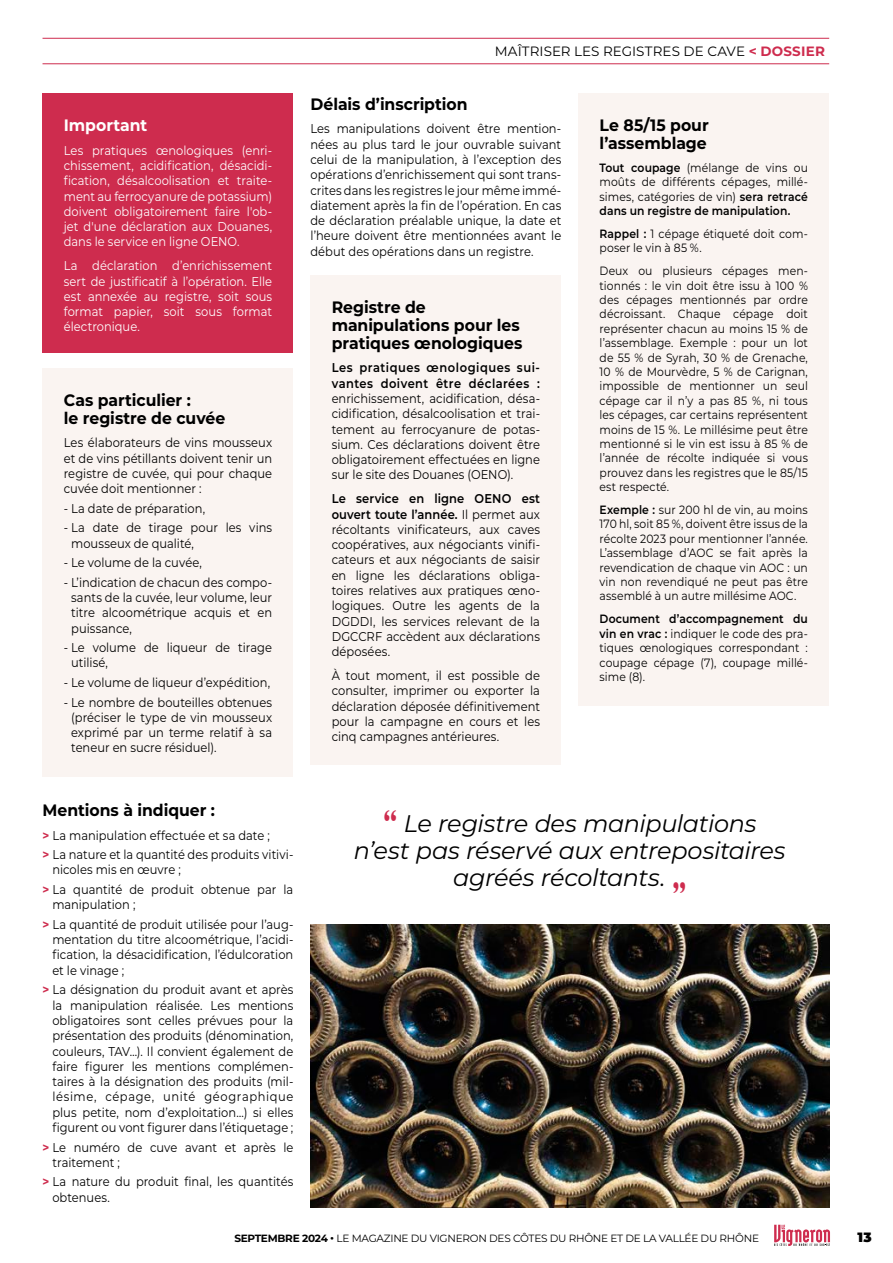
<style>
.page{position:relative;width:893px;height:1263px;background:#fff}
.page>*{position:absolute;margin:0;border:0;box-sizing:border-box;transform-origin:0 0}
.t1{font:700 37.5px "Magister";color:#ce2c4e}
.t2{font:italic 24px "Montserrat";letter-spacing:-.015em;color:#000}
.t3{font:700 16.5px/18px "Montserrat";color:#000;scale:.95 1}
.t4{font:700 16.5px "Montserrat";letter-spacing:-.005em;color:#fff;scale:.95 1}
.t5{font:13.5px "Montserrat";letter-spacing:.005em;color:#000}
.t6{font:900 13.5px "Montserrat";color:#000}
.t7{font:12.75px/15.3px "Montserrat";color:#000;text-align:justify;scale:.9 1}
.t8{font:12.75px/15.3px "Montserrat";letter-spacing:.005em;color:#fff;text-align:justify;scale:.9 1}
.t9{font:600 12.75px/15.3px "Montserrat";letter-spacing:.045em;color:#000;scale:.9 1}
.t10{font:12px/14.4px "Montserrat";letter-spacing:.005em;color:#000;text-align:justify;scale:.9 1}
.t11{font:10.5px "Montserrat";letter-spacing:-.025em;color:#000}
.s1{font-weight:700;color:#ce2c4e}
.s2{font-weight:600}
.s3{font-family:"Magister";font-weight:700;font-style:normal;font-size:37.5px;color:#ce2c4e}
.s4{font-weight:700}
</style>
<div class="page">
<img style="left:310px;top:925px;width:519px;height:283px">
<div style="left:43px;top:94px;width:250px;height:259px;background:#ce2c4e"></div>
<div style="left:43px;top:368px;width:250px;height:408px;background:#faf4f1"></div>
<div style="left:310px;top:275px;width:251px;height:489px;background:#faf4f1"></div>
<div style="left:578px;top:94px;width:251px;height:612px;background:#faf4f1"></div>
<hr style="left:43px;top:38px;width:786px;height:1px;background:#ce2c4e">
<hr style="left:43px;top:63px;width:786px;height:1px;background:#ce2c4e">
<svg style="left:774px;top:1225px;width:56px;height:21px"></svg>
<p class="t4" style="left:64px;top:113px;width:89px">Important</p>
<p class="t8" style="left:64px;top:142px;width:233px">Les pratiques œnologiques (enri&shy;chissement, acidification, désacidi&shy;fication, désalcoolisation et traite&shy;ment au ferrocyanure de potassium) doivent obligatoirement faire l'ob&shy;jet d'une déclaration aux Douanes, dans le service en ligne OENO.</p>
<p class="t8" style="left:64px;top:258px;width:233px">La déclaration d’enrichissement sert de justificatif à l’opération. Elle est annexée au registre, soit sous format papier, soit sous format électronique.</p>
<p class="t3" style="left:64px;top:390px;width:172px">Cas particulier :<br>le registre de cuvée</p>
<p class="t7" style="left:64px;top:435px;width:233px">Les élaborateurs de vins mousseux et de vins pétillants doivent tenir un registre de cuvée, qui pour chaque cuvée doit mentionner :</p>
<p class="t7" style="left:64px;top:500px;width:159px">- La date de préparation,</p>
<p class="t7" style="left:71px;top:520px;width:225px;text-indent:-7px">- La date de tirage pour les vins mousseux de qualité,</p>
<p class="t7" style="left:64px;top:554px;width:155px">- Le volume de la cuvée,</p>
<p class="t7" style="left:71px;top:574px;width:225px;text-indent:-7px">- L’indication de chacun des compo&shy;sants de la cuvée, leur volume, leur titre alcoométrique acquis et en puissance,</p>
<p class="t7" style="left:71px;top:639px;width:225px;text-indent:-7px">- Le volume de liqueur de tirage utilisé,</p>
<p class="t7" style="left:64px;top:674px;width:231px">- Le volume de liqueur d’expédition,</p>
<p class="t7" style="left:71px;top:694px;width:225px;text-indent:-7px">- Le nombre de bouteilles obtenues (préciser le type de vin mousseux exprimé par un terme relatif à sa teneur en sucre résiduel).</p>
<p class="t5" style="left:495px;top:42px;width:331px">MAÎTRISER LES REGISTRES DE CAVE <span class="s1">&lt; DOSSIER</span></p>
<p class="t3" style="left:310px;top:94px;width:167px">Délais d’inscription</p>
<p class="t7" style="left:310px;top:121px;width:280px">Les manipulations doivent être mention&shy;nées au plus tard le jour ouvrable suivant celui de la manipulation, à l’exception des opérations d’enrichissement qui sont trans&shy;crites dans les registres le jour même immé&shy;diatement après la fin de l’opération. En cas de déclaration préalable unique, la date et l’heure doivent être mentionnées avant le début des opérations dans un registre.</p>
<p class="t3" style="left:332px;top:297px;width:202px">Registre de manipulations pour les pratiques œnologiques</p>
<p class="t9" style="left:332px;top:360px;width:233px">Les pratiques œnologiques sui&shy;vantes doivent être déclarées :</p>
<p class="t7" style="left:332px;top:390px;width:233px">enrichissement, acidification, désa&shy;cidification, désalcoolisation et trai&shy;tement au ferrocyanure de potas&shy;sium. Ces déclarations doivent être obligatoirement effectuées en ligne sur le site des Douanes (OENO).</p>
<p class="t7" style="left:332px;top:491px;width:233px"><span class="s2">Le service en ligne OENO est ouvert toute l’année.</span> Il permet aux récoltants vinificateurs, aux caves coopératives, aux négociants vinifi&shy;cateurs et aux négociants de saisir en ligne les déclarations obliga&shy;toires relatives aux pratiques œno&shy;logiques. Outre les agents de la DGDDI, les services relevant de la DGCCRF accèdent aux déclarations déposées.</p>
<p class="t7" style="left:332px;top:667px;width:233px">À tout moment, il est possible de consulter, imprimer ou exporter la déclaration déposée définitivement pour la campagne en cours et les cinq campagnes antérieures.</p>
<p class="t3" style="left:600px;top:115px;width:116px">Le 85/15 pour l’assemblage</p>
<p class="t10" style="left:600px;top:160px;width:233px"><span class="s2">Tout coupage</span> (mélange de vins ou moûts de différents cépages, millé&shy;simes, catégories de vin) <span class="s2">sera retracé dans un registre de manipulation.</span></p>
<p class="t10" style="left:600px;top:226px;width:233px"><span class="s2">Rappel :</span> 1 cépage étiqueté doit com&shy;poser le vin à 85 %.</p>
<p class="t10" style="left:600px;top:263px;width:233px">Deux ou plusieurs cépages men&shy;tionnés : le vin doit être issu à 100 % des cépages mentionnés par ordre décroissant. Chaque cépage doit représenter chacun au moins 15 % de l’assemblage. Exemple : pour un lot de 55 % de Syrah, 30 % de Grenache, 10 % de Mourvèdre, 5 % de Carignan, impossible de mentionner un seul cépage car il n’y a pas 85 %, ni tous les cépages, car certains représentent moins de 15 %. Le millésime peut être mentionné si le vin est issu à 85 % de l’année de récolte indiquée si vous prouvez dans les registres que le 85/15 est respecté.</p>
<p class="t10" style="left:600px;top:502px;width:233px"><span class="s2">Exemple :</span> sur 200 hl de vin, au moins 170 hl, soit 85 %, doivent être issus de la récolte 2023 pour mentionner l’année.<br>L’assemblage d’AOC se fait après la revendication de chaque vin AOC : un vin non revendiqué ne peut pas être assemblé à un autre millésime AOC.</p>
<p class="t10" style="left:600px;top:611px;width:233px"><span class="s2">Document d’accompagnement du vin en vrac :</span> indiquer le code des pra&shy;tiques œnologiques correspondant : coupage cépage (7), coupage millé&shy;sime (8).</p>
<p class="t3" style="left:43px;top:800px;width:183px">Mentions à indiquer :</p>
<p class="t7" style="left:43px;top:825px;width:280px;line-height:19.5px"><span class="s1">&gt;</span> La manipulation effectuée et sa date ;<br><span class="s1">&gt;</span> La nature et la quantité des produits vitivi-</p>
<p class="t7" style="left:43px;top:860px;width:280px;line-height:19.5px;text-indent:10px">nicoles mis en œuvre ;<br><span class="s1">&gt;</span> La quantité de produit obtenue par la</p>
<p class="t7" style="left:43px;top:894px;width:280px;line-height:19.5px;text-indent:10px">manipulation ;<br><span class="s1">&gt;</span> La quantité de produit utilisée pour l’aug-</p>
<p class="t7" style="left:52px;top:931px;width:269px">mentation du titre alcoométrique, l’acidi&shy;fication, la désacidification, l’édulcoration et le vinage ;</p>
<p class="t7" style="left:52px;top:982px;width:269px;text-indent:-10px"><span class="s1">&gt;</span> La désignation du produit avant et après la manipulation réalisée. Les mentions obligatoires sont celles prévues pour la présentation des produits (dénomination, couleurs, TAV…). Il convient également de faire figurer les mentions complémen&shy;taires à la désignation des produits (mil&shy;lésime, cépage, unité géographique plus petite, nom d’exploitation…) si elles figurent ou vont figurer dans l’étiquetage ;</p>
<p class="t7" style="left:52px;top:1139px;width:269px;text-indent:-10px"><span class="s1">&gt;</span> Le numéro de cuve avant et après le traitement ;</p>
<p class="t7" style="left:52px;top:1174px;width:269px;text-indent:-10px"><span class="s1">&gt;</span> La nature du produit final, les quantités obtenues.</p>
<h2 class="t2" style="left:383px;top:807px;width:375px"><span class="s3">“</span> Le registre des manipulations</h2>
<h2 class="t2" style="left:354px;top:834px;width:433px">n’est pas réservé aux entrepositaires</h2>
<h2 class="t2" style="left:453px;top:861px;width:214px">agréés récoltants.</h2>
<h1 class="t1" style="left:672px;top:872px;width:16px">”</h1>
<p class="t11" style="left:234px;top:1231px;width:526px"><span class="s4">SEPTEMBRE 2024 •</span> LE MAGAZINE DU VIGNERON DES CÔTES DU RHÔNE ET DE LA VALLÉE DU RHÔNE</p>
<p class="t6" style="left:858px;top:1227px;width:16px">13</p>
</div>
